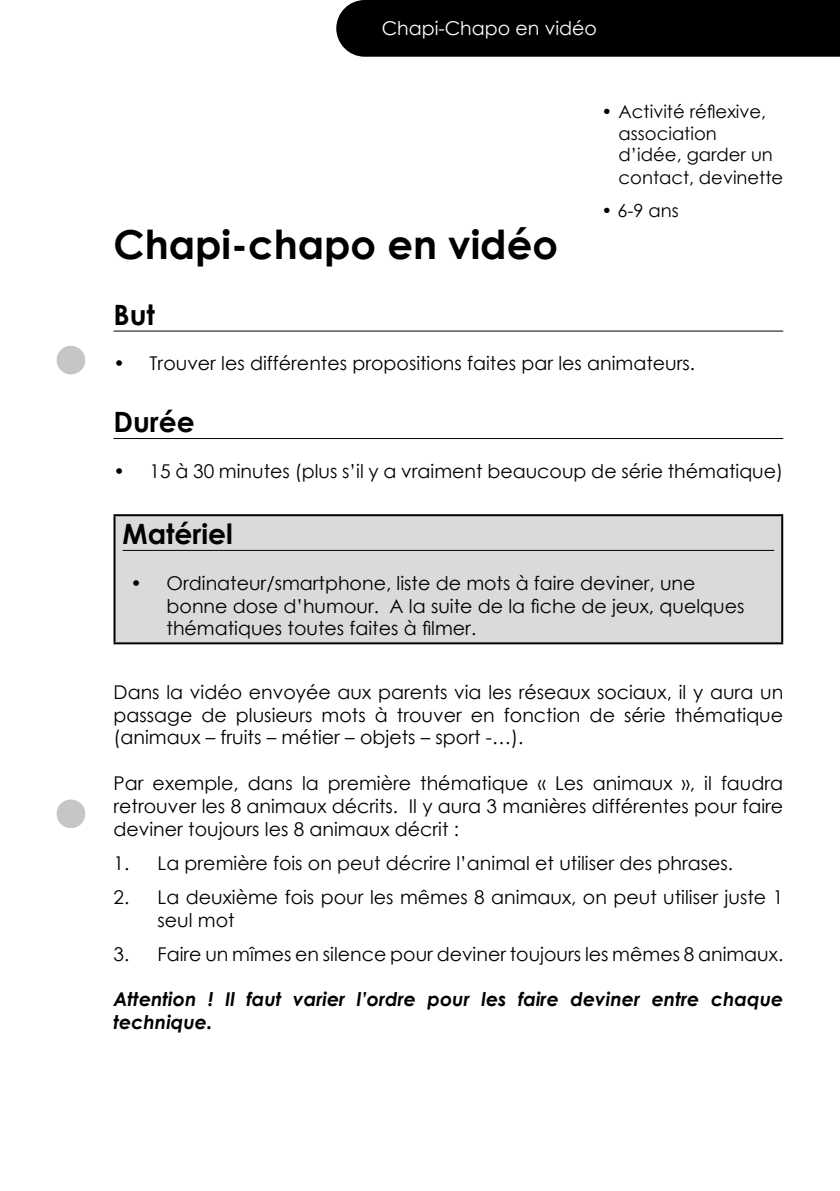
<style>
.page{position:relative;width:840px;height:1191px;background:#fff}
.page>*{position:absolute;margin:0;border:0;box-sizing:border-box;transform-origin:0 0}
.t1{font:700 40px "Century Gothic";color:#000}
.t2{font:700 28px "Century Gothic";color:#000}
.t3{font:19px/22.8px "Century Gothic";color:#000}
.t4{font:italic 700 19px/22.8px "Century Gothic";color:#000}
.t5{font:19px "Century Gothic";color:#fff}
.t6{font:18px/22px "Century Gothic";color:#000}
</style>
<div class="page">
<div style="left:57px;top:346px;width:28px;height:28px;background:#c6c6c6;border-radius:50%"></div>
<div style="left:57px;top:799px;width:28px;height:29px;background:#c6c6c6;border-radius:50%"></div>
<hr style="left:113px;top:330px;width:669px;height:1px;background:#000">
<hr style="left:113px;top:438px;width:669px;height:1px;background:#000">
<div style="left:114px;top:515px;width:667px;height:128px;background:#dadada"></div>
<hr style="left:113px;top:514px;width:669px;height:2px;background:#000">
<hr style="left:113px;top:516px;width:2px;height:126px;background:#000">
<hr style="left:780px;top:516px;width:2px;height:126px;background:#000">
<hr style="left:113px;top:642px;width:669px;height:2px;background:#000">
<hr style="left:122px;top:550px;width:651px;height:1px;background:#000">
<div style="left:336px;top:0;width:503px;height:57px;background:#000"></div>
<p class="t5" style="left:381px;top:15px;width:217px">Chapi-Chapo en vidéo</p>
<h1 class="t1" style="left:113px;top:214px;width:445px">Chapi-chapo en vidéo</h1>
<p class="t6" style="left:618px;top:100px;width:166px;text-indent:-17px">• Activité réflexive, association d’idée, garder un contact, devinette</p>
<p class="t6" style="left:601px;top:199px;width:79px">• 6-9 ans</p>
<h2 class="t2" style="left:113px;top:293px;width:43px">But</h2>
<p class="t3" style="left:113px;top:352px;width:582px">• Trouver les différentes propositions faites par les animateurs.</p>
<h2 class="t2" style="left:113px;top:401px;width:83px">Durée</h2>
<p class="t3" style="left:113px;top:459px;width:670px">• 15 à 30 minutes (plus s’il y a vraiment beaucoup de série thématique)</p>
<h2 class="t2" style="left:122px;top:513px;width:112px">Matériel</h2>
<p class="t3" style="left:166px;top:571px;width:579px;text-indent:-36px">• Ordinateur/smartphone, liste de mots à faire deviner, une bonne dose d’humour. A la suite de la fiche de jeux, quelques thématiques toutes faites à filmer.</p>
<p class="t3" style="left:113px;top:680px;width:670px;text-align:justify">Dans la vidéo envoyée aux parents via les réseaux sociaux, il y aura un passage de plusieurs mots à trouver en fonction de série thématique (animaux – fruits – métier – objets – sport -…).</p>
<p class="t3" style="left:113px;top:771px;width:670px;text-align:justify">Par exemple, dans la première thématique « Les animaux », il faudra retrouver les 8 animaux décrits. Il y aura 3 manières différentes pour faire deviner toujours les 8 animaux décrit :</p>
<p class="t3" style="left:113px;top:851px;width:621px">1. La première fois on peut décrire l’animal et utiliser des phrases.</p>
<p class="t3" style="left:157px;top:885px;width:627px;text-indent:-44px">2. La deuxième fois pour les mêmes 8 animaux, on peut utiliser juste 1 seul mot</p>
<p class="t3" style="left:113px;top:942px;width:670px">3. Faire un mîmes en silence pour deviner toujours les mêmes 8 animaux.</p>
<p class="t4" style="left:113px;top:987px;width:671px">Attention ! Il faut varier l’ordre pour les faire deviner entre chaque technique.</p>
</div>
